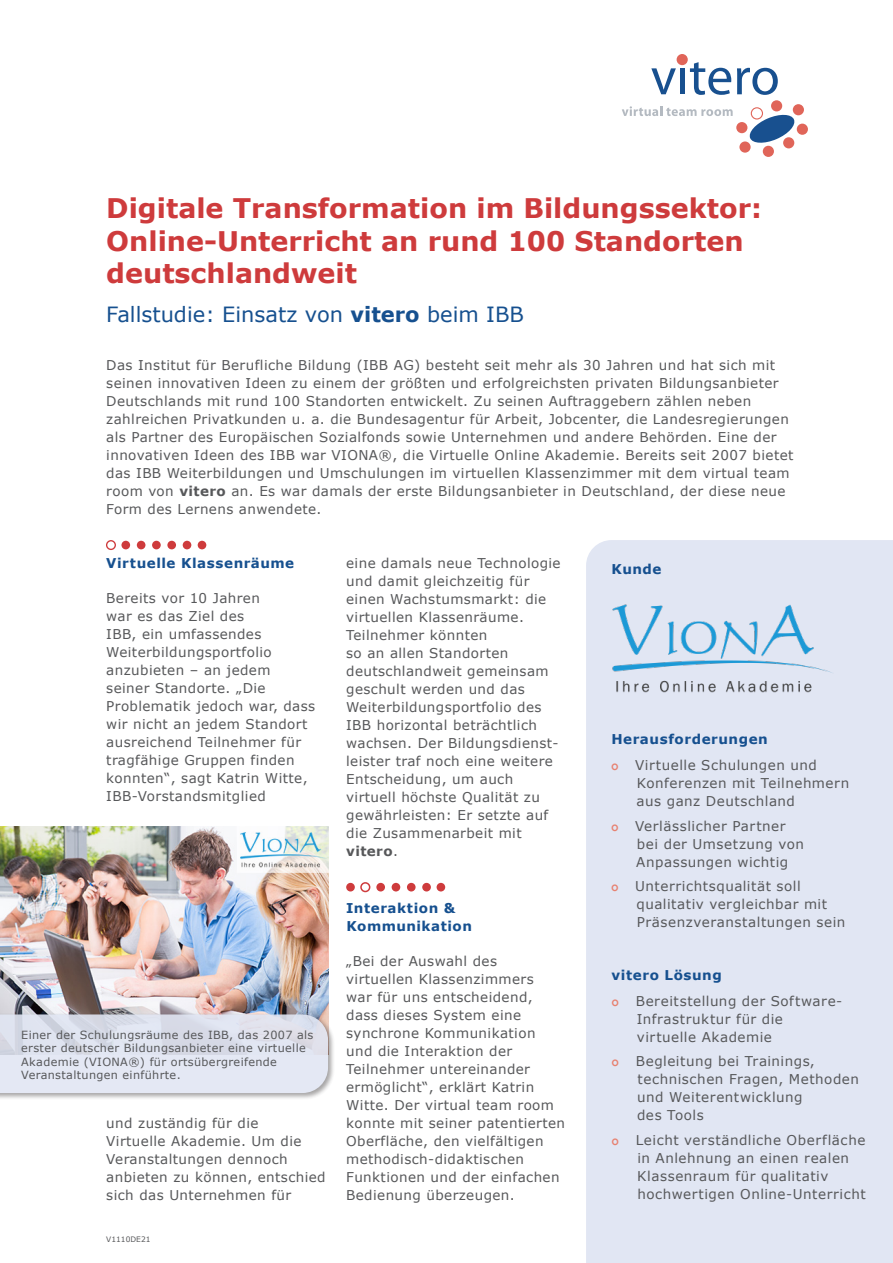
<style>
.page{position:relative;width:893px;height:1263px;background:#fff}
.page>*{position:absolute;margin:0;border:0;box-sizing:border-box;transform-origin:0 0}
.Titel{font:700 27px/32.4px "Verdana";color:#ce3b3c}
.Überschrift_small{font:21px "Verdana";color:#16508f}
.Fließtext{font:13.5px/18px "Verdana";letter-spacing:.03em;color:#57585a}
.Schlagwortüberschrif{font:700 13.5px "Verdana";letter-spacing:.04em;color:#16508f}
.Zwischenüberschrift{font:700 13.5px/18px "Verdana";letter-spacing:.035em;color:#16508f}
.Fließtext-2{font:700 13.5px "Verdana";letter-spacing:.04em;color:#16508f}
.Fließtext-3{font:11.25px/13.5px "Verdana";letter-spacing:.03em;color:#57585a}
.Fließtext-4{font:7.5px "Verdana";color:#57585a}
.s1{font-weight:700}
.s2{font-family:"Berlin Sans FB";color:#e78271}
</style>
<div class="page">
<div style="left:586px;top:540px;width:307px;height:723px;background:#e1e6f3"></div>
<svg style="left:651px;top:68px;width:25px;height:26px"></svg>
<div style="left:680px;top:68px;width:5px;height:26px;background:#18508f"></div>
<svg style="left:690px;top:62px;width:41px;height:33px"></svg>
<svg style="left:737px;top:68px;width:41px;height:27px"></svg>
<svg style="left:749px;top:113px;width:47px;height:31px"></svg>
<div style="left:793px;top:104px;width:11px;height:11px;background:#e06559;border-radius:50%"></div>
<div style="left:771px;top:100px;width:11px;height:11px;background:#e06559;border-radius:50%"></div>
<div style="left:797px;top:124px;width:11px;height:11px;background:#e06559;border-radius:50%"></div>
<div style="left:783px;top:137px;width:11px;height:11px;background:#e06559;border-radius:50%"></div>
<div style="left:763px;top:146px;width:11px;height:11px;background:#e06559;border-radius:50%"></div>
<div style="left:739px;top:141px;width:12px;height:12px;background:#e06559;border-radius:50%"></div>
<div style="left:736px;top:122px;width:11px;height:11px;background:#e06559;border-radius:50%"></div>
<div style="left:677px;top:54px;width:11px;height:11px;background:#e06559;border-radius:50%"></div>
<div style="left:751px;top:107px;width:12px;height:13px;border:1px solid #e06559;border-radius:50%"></div>
<svg style="left:622px;top:106px;width:111px;height:10px"></svg>
<img style="left:0;top:827px;width:328px;height:186px">
<img style="left:611px;top:603px;width:223px;height:90px">
<div style="left:0;top:1013px;width:336px;height:88px;background:#231f20;opacity:.45"></div>
<svg style="left:0;top:1014px;width:328px;height:79px"></svg>
<div style="left:346px;top:883px;width:9px;height:8px;background:#ce3b3c;border-radius:50%"></div>
<div style="left:360px;top:882px;width:10px;height:10px;border:2px solid #ce3b3c;border-radius:50%"></div>
<div style="left:376px;top:883px;width:9px;height:8px;background:#ce3b3c;border-radius:50%"></div>
<div style="left:392px;top:883px;width:8px;height:8px;background:#ce3b3c;border-radius:50%"></div>
<div style="left:407px;top:883px;width:9px;height:8px;background:#ce3b3c;border-radius:50%"></div>
<div style="left:422px;top:883px;width:9px;height:8px;background:#ce3b3c;border-radius:50%"></div>
<div style="left:437px;top:883px;width:8px;height:8px;background:#ce3b3c;border-radius:50%"></div>
<div style="left:106px;top:540px;width:10px;height:10px;border:1px solid #ce3b3c;border-radius:50%"></div>
<div style="left:121px;top:541px;width:9px;height:8px;background:#ce3b3c;border-radius:50%"></div>
<div style="left:137px;top:541px;width:8px;height:8px;background:#ce3b3c;border-radius:50%"></div>
<div style="left:152px;top:541px;width:9px;height:8px;background:#ce3b3c;border-radius:50%"></div>
<div style="left:183px;top:541px;width:8px;height:8px;background:#ce3b3c;border-radius:50%"></div>
<div style="left:167px;top:541px;width:9px;height:8px;background:#ce3b3c;border-radius:50%"></div>
<div style="left:198px;top:541px;width:8px;height:8px;background:#ce3b3c;border-radius:50%"></div>
<p class="Titel" style="left:106px;top:192px;width:657px">Digitale Transformation im Bildungssektor:<br>Online-Unterricht an rund 100 Standorten deutschlandweit</p>
<p class="Überschrift_small" style="left:106px;top:300px;width:419px">Fallstudie: Einsatz von <span class="s1">vitero</span> beim IBB</p>
<p class="Fließtext" style="left:106px;top:356px;width:689px">Das Institut für Berufliche Bildung (IBB AG) besteht seit mehr als 30 Jahren und hat sich mit seinen innovativen Ideen zu einem der größten und erfolgreichsten privaten Bildungsanbieter Deutschlands mit rund 100 Standorten entwickelt. Zu seinen Auftraggebern zählen neben zahlreichen Privatkunden u. a. die Bundesagentur für Arbeit, Jobcenter, die Landesregierungen als Partner des Europäischen Sozialfonds sowie Unternehmen und andere Behörden. Eine der innovativen Ideen des IBB war VIONA®, die Virtuelle Online Akademie. Bereits seit 2007 bietet das IBB Weiterbildungen und Umschulungen im virtuellen Klassenzimmer mit dem virtual team room von <span class="s1">vitero</span> an. Es war damals der erste Bildungsanbieter in Deutschland, der diese neue Form des Lernens anwendete.</p>
<p class="Fließtext-2" style="left:106px;top:554px;width:189px">Virtuelle Klassenräume</p>
<p class="Fließtext" style="left:106px;top:589px;width:210px">Bereits vor 10 Jahren<br>war es das Ziel des<br>IBB, ein umfassendes<br>Weiterbildungsportfolio anzubieten – an jedem seiner Standorte. „Die<br>Problematik jedoch war, dass wir nicht an jedem Standort ausreichend Teilnehmer für tragfähige Gruppen finden konnten“, sagt Katrin Witte,<br>IBB-Vorstandsmitglied</p>
<p class="Fließtext-3" style="left:21px;top:1028px;width:294px">Einer der Schulungsräume des IBB, das 2007 als erster deutscher Bildungsanbieter eine virtuelle Akademie (VIONA®) für ortsübergreifende Veranstaltungen einführte.</p>
<p class="Fließtext" style="left:106px;top:1114px;width:221px">und zuständig für die<br>Virtuelle Akademie. Um die<br>Veranstaltungen dennoch anbieten zu können, entschied sich das Unternehmen für</p>
<p class="Fließtext-4" style="left:106px;top:1234px;width:46px">V1110DE21</p>
<p class="Fließtext" style="left:346px;top:554px;width:216px">eine damals neue Technologie und damit gleichzeitig für einen Wachstumsmarkt: die virtuellen Klassenräume.<br>Teilnehmer könnten<br>so an allen Standorten deutschlandweit gemeinsam geschult werden und das<br>Weiterbildungsportfolio des<br>IBB horizontal beträchtlich wachsen. Der Bildungsdienst&shy;leister traf noch eine weitere<br>Entscheidung, um auch virtuell höchste Qualität zu gewährleisten: Er setzte auf die Zusammenarbeit mit <span class="s1">vitero</span>.</p>
<p class="Zwischenüberschrift" style="left:346px;top:898px;width:127px">Interaktion &amp;<br>Kommunikation</p>
<p class="Fließtext" style="left:346px;top:951px;width:220px">„Bei der Auswahl des virtuellen Klassenzimmers<br>war für uns entscheidend, dass dieses System eine synchrone Kommunikation und die Interaktion der<br>Teilnehmer untereinander ermöglicht“, erklärt Katrin<br>Witte. Der virtual team room konnte mit seiner patentierten<br>Oberfläche, den vielfältigen methodisch-didaktischen<br>Funktionen und der einfachen<br>Bedienung überzeugen.</p>
<p class="Schlagwortüberschrif" style="left:612px;top:559px;width:51px">Kunde</p>
<p class="Schlagwortüberschrif" style="left:611px;top:729px;width:158px">Herausforderungen</p>
<p class="Fließtext" style="left:637px;top:756px;width:214px;text-indent:-25px"><span class="s2">o</span> Virtuelle Schulungen und<br>Konferenzen mit Teilnehmern aus ganz Deutschland</p>
<p class="Fließtext" style="left:636px;top:817px;width:169px;text-indent:-25px"><span class="s2">o</span> Verlässlicher Partner bei der Umsetzung von<br>Anpassungen wichtig</p>
<p class="Fließtext" style="left:637px;top:877px;width:210px;text-indent:-25px"><span class="s2">o</span> Unterrichtsqualität soll qualitativ vergleichbar mit<br>Präsenzveranstaltungen sein</p>
<p class="Schlagwortüberschrif" style="left:612px;top:965px;width:112px">vitero Lösung</p>
<p class="Fließtext" style="left:637px;top:992px;width:207px;text-indent:-25px"><span class="s2">o</span> Bereitstellung der Software-<br>Infrastruktur für die virtuelle Akademie</p>
<p class="Fließtext" style="left:637px;top:1052px;width:224px;text-indent:-25px"><span class="s2">o</span> Begleitung bei Trainings, technischen Fragen, Methoden und Weiterentwicklung<br>des Tools</p>
<p class="Fließtext" style="left:637px;top:1131px;width:230px;text-indent:-25px"><span class="s2">o</span> Leicht verständliche Oberfläche in Anlehnung an einen realen<br>Klassenraum für qualitativ hochwertigen Online-Unterricht</p>
</div>
